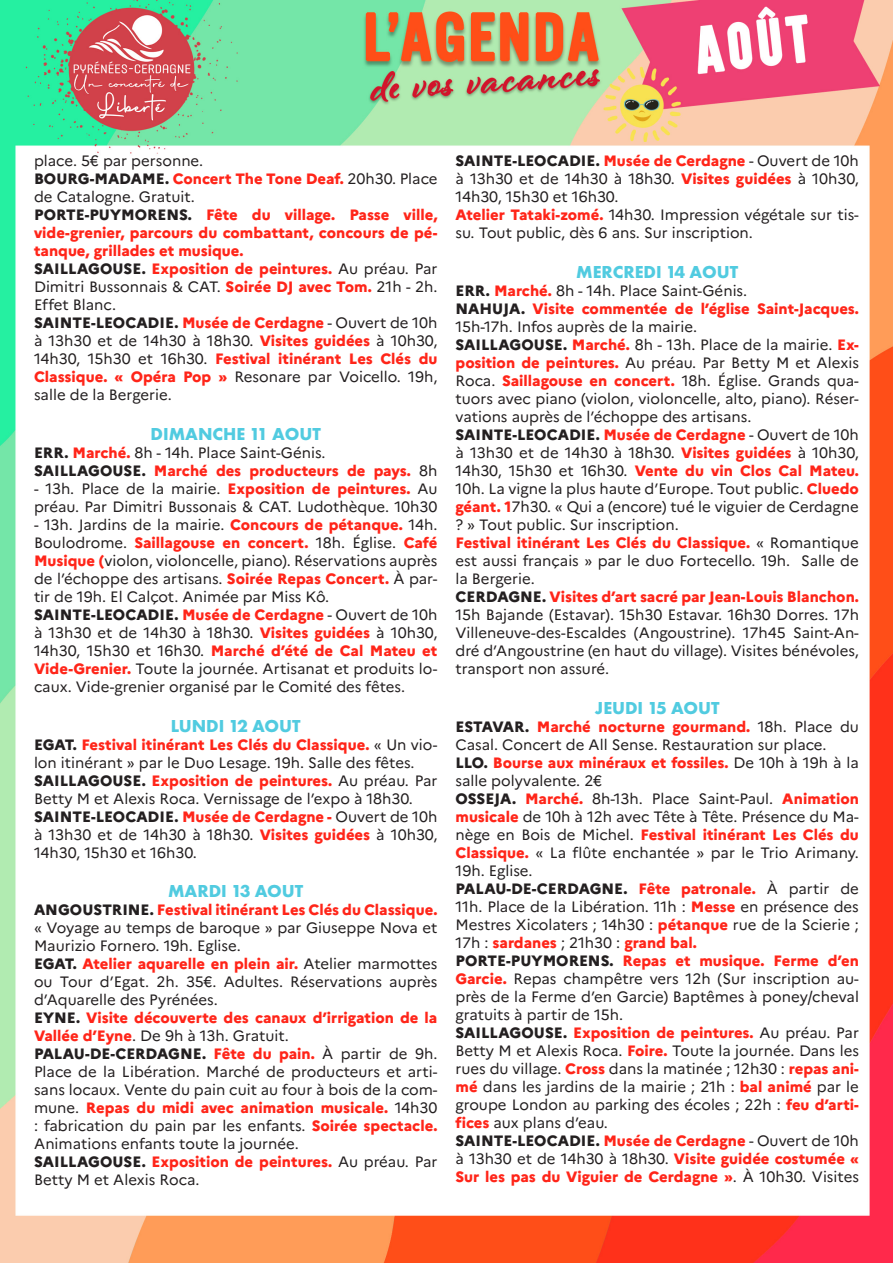
<style>
.page{position:relative;width:893px;height:1263px;background:#fff}
.page>*{position:absolute;margin:0;border:0;box-sizing:border-box;transform-origin:0 0}
.t1{font:700 18px "Futura PT";color:#51cbe0}
.t2{font:15px/18px "Marianne";color:#231f20;text-align:justify}
.t3{font:800 15px/18px "Marianne";color:#ff2519;text-align:justify}
.s1{font-weight:800}
.s2{font-weight:800;color:#ff2519}
.s3{color:#231f20}
.s4{font-weight:400;color:#231f20}
</style>
<div class="page">
<img style="left:0;top:0;width:893px;height:1263px">
<p class="t2" style="left:34px;top:151px;width:171px">place. 5€ par personne.</p>
<p class="t2" style="left:34px;top:169px;width:405px"><span class="s1">BOURG-MADAME.</span> <span class="s2">Concert The Tone Deaf.</span> 20h30. Place de Catalogne. Gratuit.</p>
<p class="t3" style="left:34px;top:205px;width:405px"><span class="s3">PORTE-PUYMORENS.</span> Fête du village. Passe ville, vide-grenier, parcours du combattant, concours de pé&shy;tanque, grillades et musique.</p>
<p class="t2" style="left:34px;top:259px;width:405px"><span class="s1">SAILLAGOUSE.</span> <span class="s2">Exposition de peintures.</span> Au préau. Par Dimitri Bussonnais &amp; CAT. <span class="s2">Soirée DJ avec Tom.</span> 21h - 2h.<br>Effet Blanc.</p>
<p class="t2" style="left:34px;top:313px;width:405px"><span class="s1">SAINTE-LEOCADIE.</span> <span class="s2">Musée de Cerdagne</span> - Ouvert de 10h à 13h30 et de 14h30 à 18h30. <span class="s2">Visites guidées</span> à 10h30, 14h30, 15h30 et 16h30. <span class="s2">Festival itinérant Les Clés du Classique. « Opéra Pop »</span> Resonare par Voicello. 19h, salle de la Bergerie.</p>
<p class="t1" style="left:151px;top:422px;width:172px">DIMANCHE 11 AOUT</p>
<p class="t2" style="left:34px;top:443px;width:293px"><span class="s1">ERR.</span> <span class="s2">Marché.</span> 8h - 14h. Place Saint-Génis.</p>
<p class="t3" style="left:34px;top:460px;width:405px"><span class="s3">SAILLAGOUSE.</span> Marché des producteurs de pays. <span class="s4">8h</span></p>
<p class="t2" style="left:34px;top:479px;width:405px">- 13h. Place de la mairie. <span class="s2">Exposition de peintures.</span> Au préau. Par Dimitri Bussonais &amp; CAT. Ludothèque. 10h30</p>
<p class="t2" style="left:34px;top:515px;width:405px">- 13h. Jardins de la mairie. <span class="s2">Concours de pétanque.</span> 14h.<br>Boulodrome. <span class="s2">Saillagouse en concert.</span> 18h. Église. <span class="s2">Café Musique (</span>violon, violoncelle, piano). Réservations auprès de l’échoppe des artisans. <span class="s2">Soirée Repas Concert.</span> À par&shy;tir de 19h. El Calçot. Animée par Miss Kô.</p>
<p class="t2" style="left:34px;top:605px;width:405px"><span class="s1">SAINTE-LEOCADIE.</span> <span class="s2">Musée de Cerdagne</span> - Ouvert de 10h à 13h30 et de 14h30 à 18h30. <span class="s2">Visites guidées</span> à 10h30, 14h30, 15h30 et 16h30. <span class="s2">Marché d’été de Cal Mateu et Vide-Grenier.</span> Toute la journée. Artisanat et produits lo&shy;caux. Vide-grenier organisé par le Comité des fêtes.</p>
<p class="t1" style="left:171px;top:714px;width:131px">LUNDI 12 AOUT</p>
<p class="t2" style="left:34px;top:734px;width:405px"><span class="s1">EGAT.</span> <span class="s2">Festival itinérant Les Clés du Classique.</span> « Un vio&shy;lon itinérant » par le Duo Lesage. 19h. Salle des fêtes.</p>
<p class="t2" style="left:34px;top:770px;width:405px"><span class="s1">SAILLAGOUSE.</span> <span class="s2">Exposition de peintures.</span> Au préau. Par<br>Betty M et Alexis Roca. Vernissage de l’expo à 18h30.</p>
<p class="t2" style="left:34px;top:806px;width:405px"><span class="s1">SAINTE-LEOCADIE.</span> <span class="s2">Musée de Cerdagne -</span> Ouvert de 10h à 13h30 et de 14h30 à 18h30. <span class="s2">Visites guidées</span> à 10h30, 14h30, 15h30 et 16h30.</p>
<p class="t1" style="left:168px;top:880px;width:137px">MARDI 13 AOUT</p>
<p class="t2" style="left:34px;top:900px;width:405px"><span class="s1">ANGOUSTRINE.</span> <span class="s2">Festival itinérant Les Clés du Classique. </span>« Voyage au temps de baroque » par Giuseppe Nova et Maurizio Fornero. 19h. Eglise.</p>
<p class="t2" style="left:34px;top:954px;width:405px"><span class="s1">EGAT.</span> <span class="s2">Atelier aquarelle en plein air.</span> Atelier marmottes ou Tour d’Egat. 2h. 35€. Adultes. Réservations auprès d’Aquarelle des Pyrénées.</p>
<p class="t3" style="left:34px;top:1008px;width:405px"><span class="s3">EYNE.</span> Visite découverte des canaux d’irrigation de la<br>Vallée d’Eyne<span class="s4">. De 9h à 13h. Gratuit.</span></p>
<p class="t2" style="left:34px;top:1044px;width:405px"><span class="s1">PALAU-DE-CERDAGNE.</span> <span class="s2">Fête du pain.</span> À partir de 9h.<br>Place de la Libération. Marché de producteurs et arti&shy;sans locaux. Vente du pain cuit au four à bois de la com&shy;mune. <span class="s2">Repas du midi avec animation musicale.</span> 14h30 : fabrication du pain par les enfants. <span class="s2">Soirée spectacle.<br></span>Animations enfants toute la journée.</p>
<p class="t2" style="left:34px;top:1152px;width:405px"><span class="s1">SAILLAGOUSE.</span> <span class="s2">Exposition de peintures.</span> Au préau. Par<br>Betty M et Alexis Roca.</p>
<p class="t2" style="left:455px;top:151px;width:405px"><span class="s1">SAINTE-LEOCADIE.</span> <span class="s2">Musée de Cerdagne</span> - Ouvert de 10h à 13h30 et de 14h30 à 18h30. <span class="s2">Visites guidées</span> à 10h30, 14h30, 15h30 et 16h30.</p>
<p class="t2" style="left:455px;top:205px;width:405px"><span class="s2">Atelier Tataki-zomé.</span> 14h30. Impression végétale sur tis&shy;su. Tout public, dès 6 ans. Sur inscription.</p>
<p class="t1" style="left:576px;top:260px;width:163px">MERCREDI 14 AOUT</p>
<p class="t2" style="left:455px;top:281px;width:293px"><span class="s1">ERR.</span> <span class="s2">Marché.</span> 8h - 14h. Place Saint-Génis.</p>
<p class="t3" style="left:455px;top:298px;width:405px"><span class="s3">NAHUJA.</span> Visite commentée de l’église Saint-Jacques.<br><span class="s4">15h-17h. Infos auprès de la mairie.</span></p>
<p class="t2" style="left:455px;top:335px;width:405px"><span class="s1">SAILLAGOUSE.</span> <span class="s2">Marché.</span> 8h - 13h. Place de la mairie. <span class="s2">Ex&shy;position de peintures.</span> Au préau. Par Betty M et Alexis Roca. <span class="s2">Saillagouse en concert.</span> 18h. Église. Grands qua&shy;tuors avec piano (violon, violoncelle, alto, piano). Réser&shy;vations auprès de l’échoppe des artisans.</p>
<p class="t2" style="left:455px;top:425px;width:405px"><span class="s1">SAINTE-LEOCADIE.</span> <span class="s2">Musée de Cerdagne</span> - Ouvert de 10h à 13h30 et de 14h30 à 18h30. <span class="s2">Visites guidées</span> à 10h30, 14h30, 15h30 et 16h30. <span class="s2">Vente du vin Clos Cal Mateu.<br></span>10h. La vigne la plus haute d’Europe. Tout public. <span class="s2">Cluedo géant. 1</span>7h30. « Qui a (encore) tué le viguier de Cerdagne ? » Tout public. Sur inscription.</p>
<p class="t2" style="left:455px;top:533px;width:405px"><span class="s2">Festival itinérant Les Clés du Classique.</span> « Romantique est aussi français » par le duo Fortecello. 19h. Salle de la Bergerie.</p>
<p class="t2" style="left:455px;top:587px;width:405px"><span class="s1">CERDAGNE.</span> <span class="s2">Visites d’art sacré par Jean-Louis Blanchon.<br></span>15h Bajande (Estavar). 15h30 Estavar. 16h30 Dorres. 17h Villeneuve-des-Escaldes (Angoustrine). 17h45 Saint-An&shy;dré d’Angoustrine (en haut du village). Visites bénévoles, transport non assuré.</p>
<p class="t1" style="left:595px;top:696px;width:126px">JEUDI 15 AOUT</p>
<p class="t2" style="left:455px;top:716px;width:405px"><span class="s1">ESTAVAR.</span> <span class="s2">Marché nocturne gourmand.</span> 18h. Place du<br>Casal. Concert de All Sense. Restauration sur place.</p>
<p class="t2" style="left:455px;top:752px;width:405px"><span class="s1">LLO.</span> <span class="s2">Bourse aux minéraux et fossiles.</span> De 10h à 19h à la salle polyvalente. 2€</p>
<p class="t2" style="left:455px;top:788px;width:405px"><span class="s1">OSSEJA.</span> <span class="s2">Marché.</span> 8h-13h. Place Saint-Paul. <span class="s2">Animation musicale</span> de 10h à 12h avec Tête à Tête. Présence du Ma&shy;nège en Bois de Michel. <span class="s2">Festival itinérant Les Clés du Classique.</span> « La flûte enchantée » par le Trio Arimany.<br>19h. Eglise.</p>
<p class="t2" style="left:455px;top:878px;width:405px"><span class="s1">PALAU-DE-CERDAGNE.</span> <span class="s2">Fête patronale.</span> À partir de 11h. Place de la Libération. 11h : <span class="s2">Messe</span> en présence des Mestres Xicolaters ; 14h30 : <span class="s2">pétanque</span> rue de la Scierie ; 17h : <span class="s2">sardanes</span> ; 21h30 : <span class="s2">grand bal.</span></p>
<p class="t2" style="left:455px;top:950px;width:405px"><span class="s1">PORTE-PUYMORENS.</span> <span class="s2">Repas et musique. Ferme d’en Garcie.</span> Repas champêtre vers 12h (Sur inscription au&shy;près de la Ferme d’en Garcie) Baptêmes à poney/cheval gratuits à partir de 15h.</p>
<p class="t2" style="left:455px;top:1022px;width:405px"><span class="s1">SAILLAGOUSE.</span> <span class="s2">Exposition de peintures.</span> Au préau. Par Betty M et Alexis Roca. <span class="s2">Foire.</span> Toute la journée. Dans les rues du village. <span class="s2">Cross</span> dans la matinée ; 12h30 : <span class="s2">repas ani&shy;mé</span> dans les jardins de la mairie ; 21h : <span class="s2">bal animé</span> par le groupe London au parking des écoles ; 22h : <span class="s2">feu d’arti&shy;fices</span> aux plans d’eau.</p>
<p class="t3" style="left:455px;top:1130px;width:405px"><span class="s3">SAINTE-LEOCADIE.</span> Musée de Cerdagne <span class="s4">- Ouvert de 10h à 13h30 et de 14h30 à 18h30.</span> Visite guidée costumée « Sur les pas du Viguier de Cerdagne »<span class="s4">. À 10h30. Visites</span></p>
</div>
